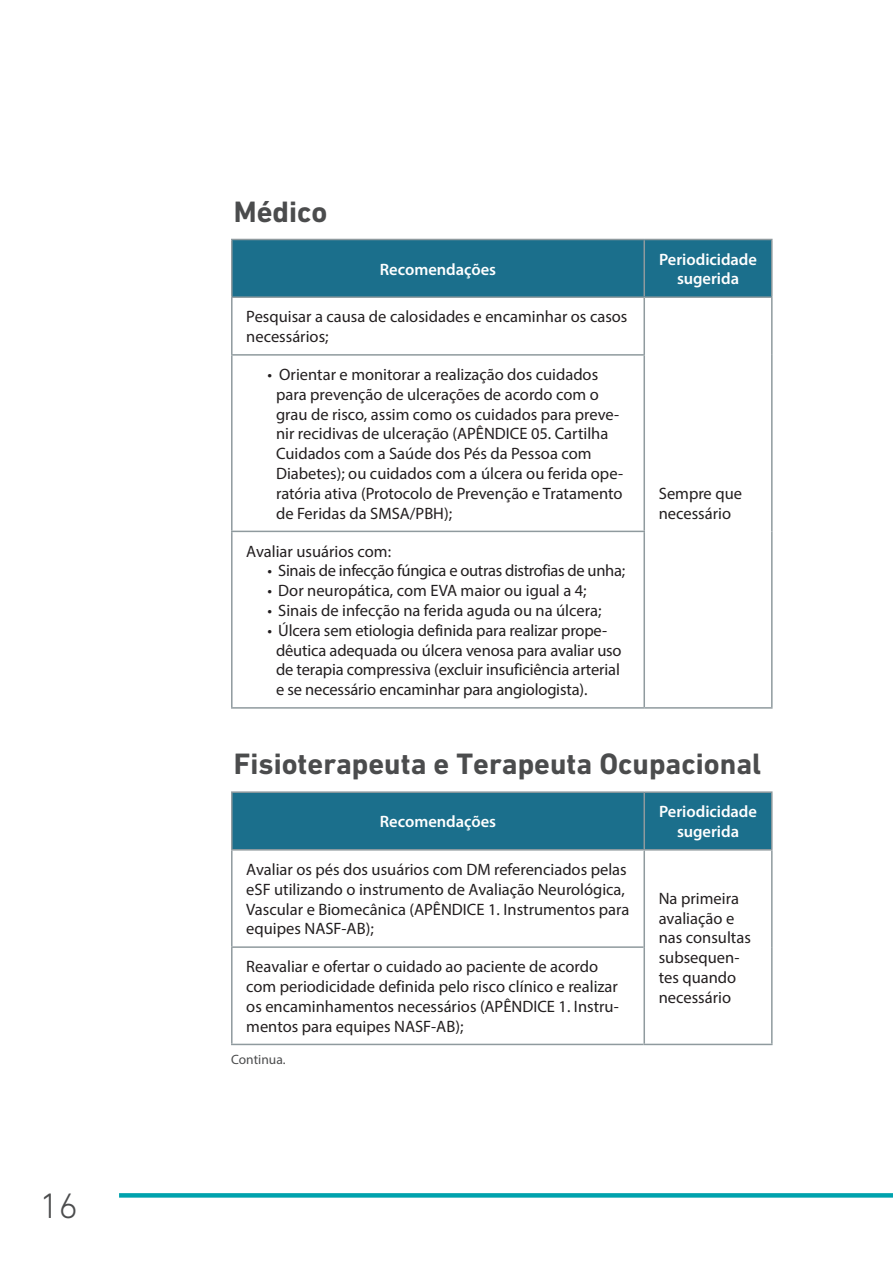
<style>
.page{position:relative;width:893px;height:1263px;background:#fff}
.page>*{position:absolute;margin:0;border:0;box-sizing:border-box;transform-origin:0 0}
.t1{font:300 36px "DIN Next LT Pro";color:#4b4c4d}
.SUBTITULO___recuo_2{font:700 30px "DIN Next LT Pro";color:#4b4c4d}
.TEXTO___Tab-Quad-Flu{font:16.5px/19.8px "Myriad Pro";color:#231f20}
.TEXTO___Tab-Quad-Flu-2{font:600 16.5px/19.8px "Myriad Pro";color:#fff;text-align:center}
.TEXTO___Tab-Quad-Flu-3{font:16.5px "Myriad Pro";letter-spacing:-.02em;color:#231f20}
.TEXTO_FONTE___sem_re{font:13.5px "Myriad Pro";color:#4b4c4d}
</style>
<div class="page">
<svg style="left:119px;top:1193px;width:774px;height:4px;background:#09a5af"></svg>
<div style="left:233px;top:240px;width:538px;height:56px;background:#1b6f8c"></div>
<hr style="left:231px;top:239px;width:413px;height:1px;background:#8f9a9e">
<hr style="left:231px;top:240px;width:2px;height:56px;background:#8f9a9e">
<hr style="left:644px;top:239px;width:129px;height:1px;background:#8f9a9e">
<hr style="left:643px;top:240px;width:2px;height:56px;background:#8f9a9e">
<hr style="left:771px;top:240px;width:2px;height:56px;background:#8f9a9e">
<hr style="left:231px;top:296px;width:413px;height:2px;background:#8f9a9e">
<hr style="left:231px;top:298px;width:2px;height:56px;background:#8f9a9e">
<hr style="left:644px;top:296px;width:129px;height:2px;background:#8f9a9e">
<hr style="left:643px;top:298px;width:2px;height:56px;background:#8f9a9e">
<hr style="left:771px;top:298px;width:2px;height:57px;background:#8f9a9e">
<hr style="left:231px;top:354px;width:414px;height:2px;background:#8f9a9e">
<hr style="left:231px;top:356px;width:2px;height:175px;background:#8f9a9e">
<hr style="left:643px;top:356px;width:2px;height:175px;background:#8f9a9e">
<hr style="left:771px;top:355px;width:2px;height:176px;background:#8f9a9e">
<hr style="left:231px;top:531px;width:414px;height:1px;background:#8f9a9e">
<hr style="left:231px;top:532px;width:2px;height:175px;background:#8f9a9e">
<hr style="left:643px;top:532px;width:2px;height:175px;background:#8f9a9e">
<hr style="left:771px;top:531px;width:2px;height:176px;background:#8f9a9e">
<hr style="left:231px;top:707px;width:413px;height:2px;background:#8f9a9e">
<hr style="left:644px;top:707px;width:129px;height:2px;background:#8f9a9e">
<div style="left:233px;top:793px;width:538px;height:56px;background:#1b6f8c"></div>
<svg style="left:233px;top:850px;width:538px;height:194px"></svg>
<hr style="left:231px;top:791px;width:413px;height:2px;background:#8f9a9e">
<hr style="left:231px;top:793px;width:2px;height:56px;background:#8f9a9e">
<hr style="left:644px;top:791px;width:129px;height:2px;background:#8f9a9e">
<hr style="left:643px;top:793px;width:2px;height:56px;background:#8f9a9e">
<hr style="left:771px;top:793px;width:2px;height:56px;background:#8f9a9e">
<hr style="left:231px;top:849px;width:412px;height:1px;background:#8f9a9e">
<hr style="left:231px;top:850px;width:2px;height:96px;background:#8f9a9e">
<hr style="left:231px;top:946px;width:412px;height:2px;background:#8f9a9e">
<hr style="left:231px;top:948px;width:2px;height:96px;background:#8f9a9e">
<hr style="left:231px;top:1044px;width:412px;height:1px;background:#8f9a9e">
<hr style="left:643px;top:849px;width:130px;height:1px;background:#8f9a9e">
<hr style="left:643px;top:850px;width:2px;height:97px;background:#8f9a9e">
<hr style="left:771px;top:850px;width:2px;height:97px;background:#8f9a9e">
<hr style="left:643px;top:947px;width:2px;height:97px;background:#8f9a9e">
<hr style="left:771px;top:947px;width:2px;height:97px;background:#8f9a9e">
<hr style="left:643px;top:1044px;width:130px;height:1px;background:#8f9a9e">
<h1 class="t1" style="left:40px;top:1185px;width:40px">16</h1>
<p class="SUBTITULO___recuo_2" style="left:234px;top:194px;width:95px">Médico</p>
<p class="TEXTO___Tab-Quad-Flu-2" style="left:380px;top:259px;width:118px">Recomendações</p>
<p class="TEXTO___Tab-Quad-Flu-2" style="left:659px;top:249px;width:100px">Periodicidade sugerida</p>
<p class="TEXTO___Tab-Quad-Flu" style="left:246px;top:307px;width:383px">Pesquisar a causa de calosidades e encaminhar os casos necessários;</p>
<p class="TEXTO___Tab-Quad-Flu" style="left:276px;top:364px;width:349px;text-indent:-9px">• Orientar e monitorar a realização dos cuidados para prevenção de ulcerações de acordo com o grau de risco, assim como os cuidados para preve&shy;nir recidivas de ulceração (APÊNDICE 05. Cartilha Cuidados com a Saúde dos Pés da Pessoa com Diabetes); ou cuidados com a úlcera ou ferida ope&shy;ratória ativa (Protocolo de Prevenção e Tratamento de Feridas da SMSA/PBH);</p>
<p class="TEXTO___Tab-Quad-Flu" style="left:246px;top:541px;width:146px">Avaliar usuários com:</p>
<p class="TEXTO___Tab-Quad-Flu-3" style="left:268px;top:561px;width:359px">• Sinais de infecção fúngica e outras distrofias de unha;</p>
<p class="TEXTO___Tab-Quad-Flu" style="left:268px;top:580px;width:321px">• Dor neuropática, com EVA maior ou igual a 4;</p>
<p class="TEXTO___Tab-Quad-Flu" style="left:268px;top:600px;width:335px">• Sinais de infecção na ferida aguda ou na úlcera;</p>
<p class="TEXTO___Tab-Quad-Flu" style="left:276px;top:620px;width:347px;text-indent:-9px">• Úlcera sem etiologia definida para realizar prope&shy;dêutica adequada ou úlcera venosa para avaliar uso de terapia compressiva (excluir insuficiência arterial e se necessário encaminhar para angiologista).</p>
<p class="TEXTO___Tab-Quad-Flu" style="left:659px;top:483px;width:85px">Sempre que necessário</p>
<p class="SUBTITULO___recuo_2" style="left:234px;top:747px;width:529px">Fisioterapeuta e Terapeuta Ocupacional</p>
<p class="TEXTO___Tab-Quad-Flu-2" style="left:380px;top:811px;width:118px">Recomendações</p>
<p class="TEXTO___Tab-Quad-Flu-2" style="left:659px;top:801px;width:100px">Periodicidade sugerida</p>
<p class="TEXTO___Tab-Quad-Flu" style="left:246px;top:859px;width:385px">Avaliar os pés dos usuários com DM referenciados pelas eSF utilizando o instrumento de Avaliação Neurológica, Vascular e Biomecânica (APÊNDICE 1. Instrumentos para equipes NASF-AB);</p>
<p class="TEXTO___Tab-Quad-Flu" style="left:659px;top:888px;width:94px">Na primeira avaliação e nas consultas subsequen&shy;tes quando necessário</p>
<p class="TEXTO___Tab-Quad-Flu" style="left:246px;top:956px;width:374px">Reavaliar e ofertar o cuidado ao paciente de acordo com periodicidade definida pelo risco clínico e realizar os encaminhamentos necessários (APÊNDICE 1. Instru&shy;mentos para equipes NASF-AB);</p>
<p class="TEXTO_FONTE___sem_re" style="left:231px;top:1051px;width:56px">Continua.</p>
</div>
